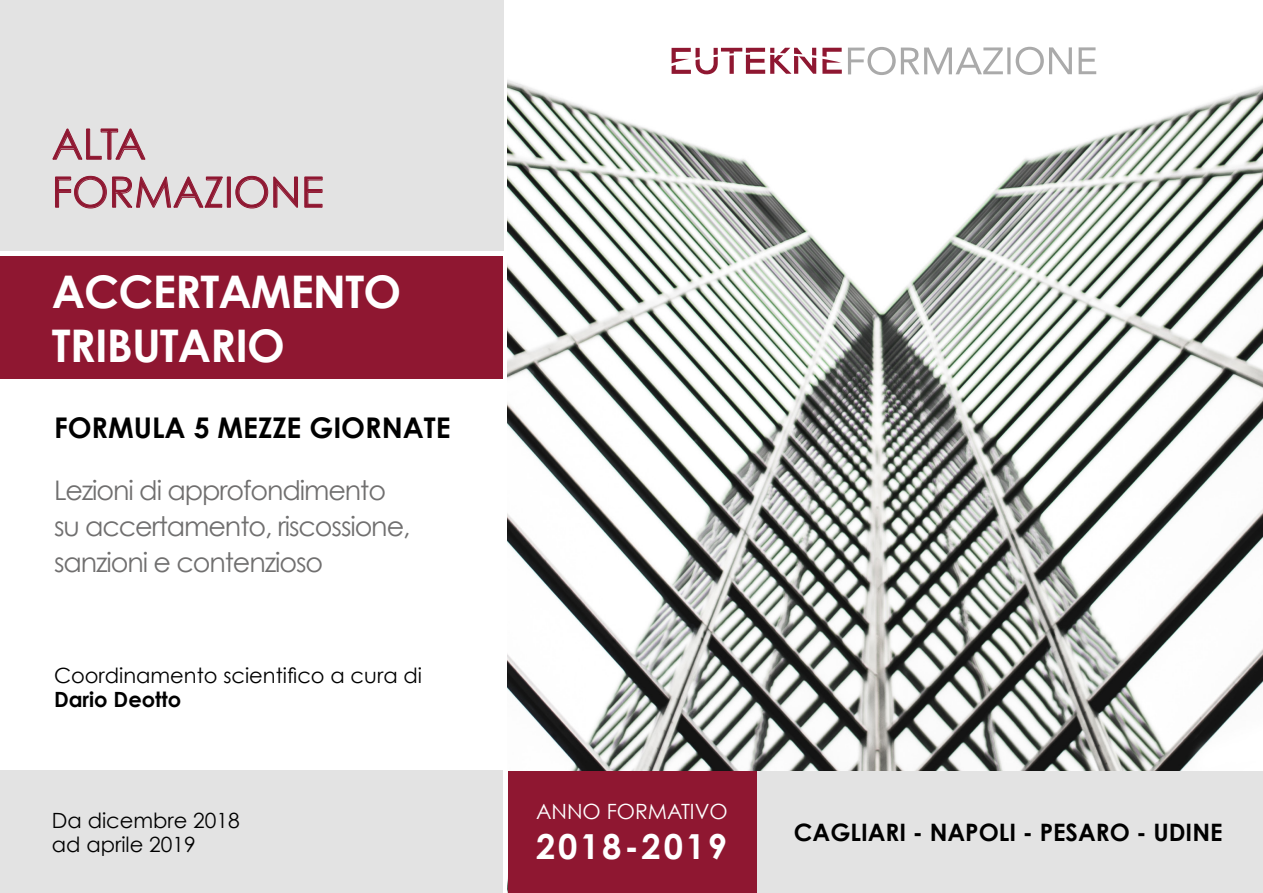
<style>
.page{position:relative;width:1263px;height:893px;background:#fff}
.page>*{position:absolute;margin:0;border:0;box-sizing:border-box;transform-origin:0 0}
.t1{font:700 45px/54px "Century Gothic";letter-spacing:-.02em;color:#fff}
.t2{font:42px/48px "Century Gothic";color:#8f1731}
.t3{font:700 34.5px "Century Gothic";letter-spacing:.08em;color:#fff}
.t4{font:700 28.5px "Century Gothic";color:#000}
.t5{font:27px/36px "Century Gothic";letter-spacing:-.04em;color:#706f6f}
.t6{font:700 24px "Century Gothic";color:#000}
.t7{font:21px/24px "Century Gothic";color:#000}
.t8{font:21px "Century Gothic";color:#fff}
.t9{font:700 21px "Century Gothic";color:#000}
</style>
<div class="page">
<img style="left:507px;top:46px;width:756px;height:847px">
<div style="left:0;top:0;width:503px;height:251px;background:#e3e3e3"></div>
<div style="left:1px;top:257px;width:502px;height:122px;background:#8f1731"></div>
<div style="left:1px;top:770px;width:502px;height:123px;background:#e3e3e3"></div>
<div style="left:756px;top:772px;width:507px;height:121px;background:#e3e3e3"></div>
<div style="left:508px;top:772px;width:248px;height:121px;background:#8f1731"></div>
<svg style="left:52px;top:128px;width:94px;height:32px"></svg>
<svg style="left:55px;top:176px;width:168px;height:33px"></svg>
<div style="left:227px;top:177px;width:4px;height:31px;border:1px solid #8f1731"></div>
<svg style="left:235px;top:176px;width:63px;height:33px"></svg>
<svg style="left:304px;top:176px;width:19px;height:32px"></svg>
<svg style="left:671px;top:48px;width:145px;height:27px"></svg>
<svg style="left:822px;top:48px;width:20px;height:26px"></svg>
<svg style="left:848px;top:47px;width:155px;height:28px"></svg>
<hr style="left:1007px;top:47px;width:3px;height:27px;background:#aaa">
<svg style="left:1016px;top:47px;width:56px;height:28px"></svg>
<svg style="left:1078px;top:47px;width:18px;height:27px"></svg>
<h2 class="t2" style="left:52px;top:119px;width:273px">ALTA<br>FORMAZIONE</h2>
<h1 class="t1" style="left:52px;top:263px;width:351px">ACCERTAMENTO<br>TRIBUTARIO</h1>
<p class="t4" style="left:54px;top:410px;width:398px">FORMULA 5 MEZZE GIORNATE</p>
<p class="t5" style="left:54px;top:472px;width:358px">Lezioni di approfondimento su accertamento, riscossione, sanzioni e contenzioso</p>
<p class="t7" style="left:54px;top:663px;width:370px">Coordinamento scientifico a cura di</p>
<p class="t9" style="left:54px;top:686px;width:129px">Dario Deotto</p>
<p class="t8" style="left:536px;top:799px;width:193px">ANNO FORMATIVO</p>
<p class="t3" style="left:536px;top:825px;width:193px">2018-2019</p>
<p class="t7" style="left:52px;top:808px;width:189px">Da dicembre 2018 ad aprile 2019</p>
<p class="t6" style="left:794px;top:817px;width:430px">CAGLIARI - NAPOLI - PESARO - UDINE</p>
</div>
